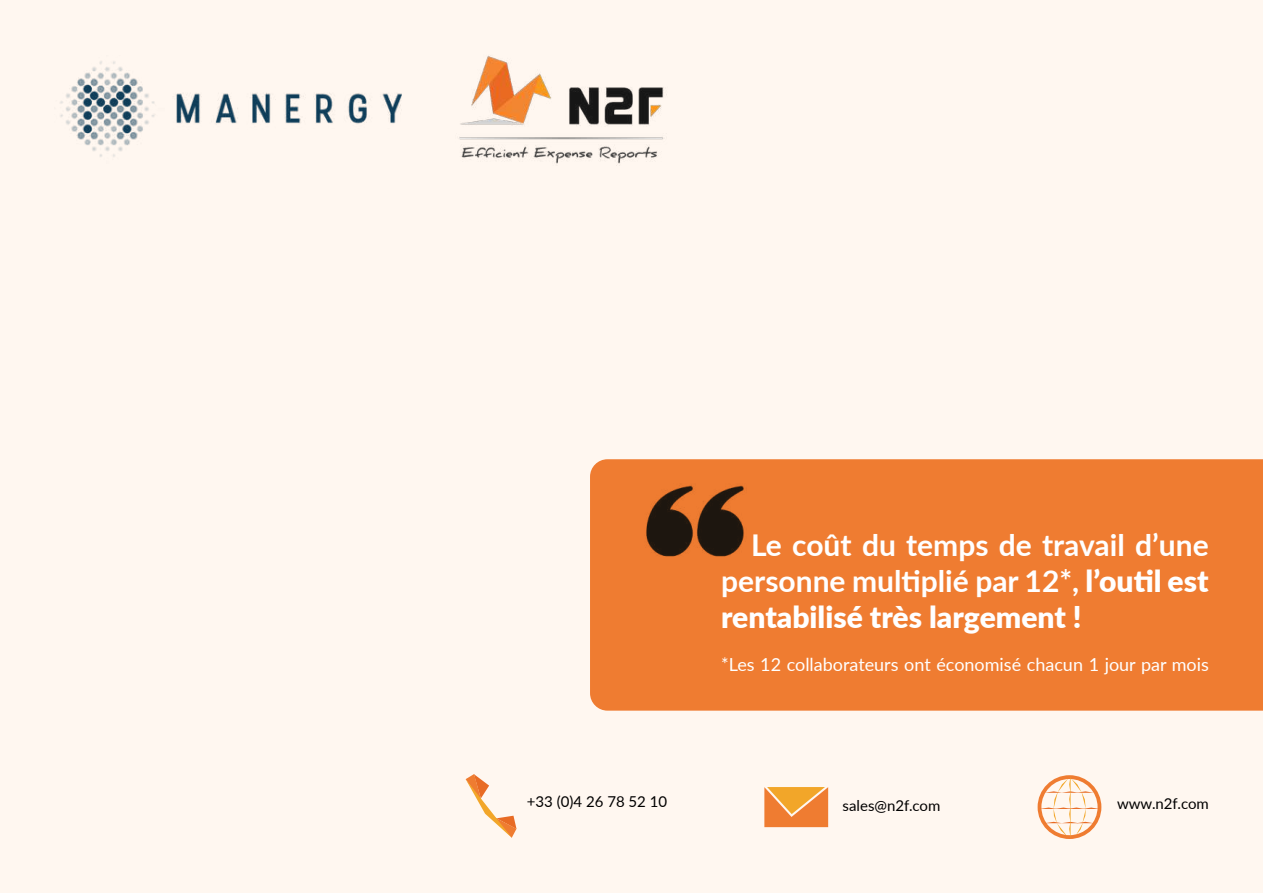
<style>
.page{position:relative;width:1263px;height:893px;background:#fff7f0}
.page>*{position:absolute;margin:0;border:0;box-sizing:border-box;transform-origin:0 0}
.t1{font:700 30px/36px "Lato";color:#fff;text-align:justify}
.t2{font:18px "Lato";color:#fff}
.t3{font:15px "Lato";color:#000}
.s1{font-weight:900}
</style>
<div class="page">
<svg style="left:466px;top:774px;width:50px;height:64px"></svg>
<svg style="left:764px;top:787px;width:64px;height:40px;background:#f1923c"></svg>
<svg style="left:1037px;top:775px;width:64px;height:64px"></svg>
<img style="left:459px;top:55px;width:208px;height:109px">
<img style="left:60px;top:61px;width:342px;height:96px">
<div style="left:590px;top:459px;width:673px;height:252px;background:#ef7c31"></div>
<img style="left:644px;top:483px;width:102px;height:73px">
<p class="t1" style="left:721px;top:525px;width:489px;text-indent:30px">Le coût du temps de travail d’une personne multiplié par 12*, <span class="s1">l’outil est rentabilisé très largement !</span></p>
<p class="t2" style="left:721px;top:652px;width:489px">*Les 12 collaborateurs ont économisé chacun 1 jour par mois</p>
<p class="t3" style="left:527px;top:791px;width:142px">+33 (0)4 26 78 52 10</p>
<p class="t3" style="left:842px;top:794px;width:99px">sales@n2f.com</p>
<p class="t3" style="left:1117px;top:792px;width:93px">www.n2f.com</p>
</div>
